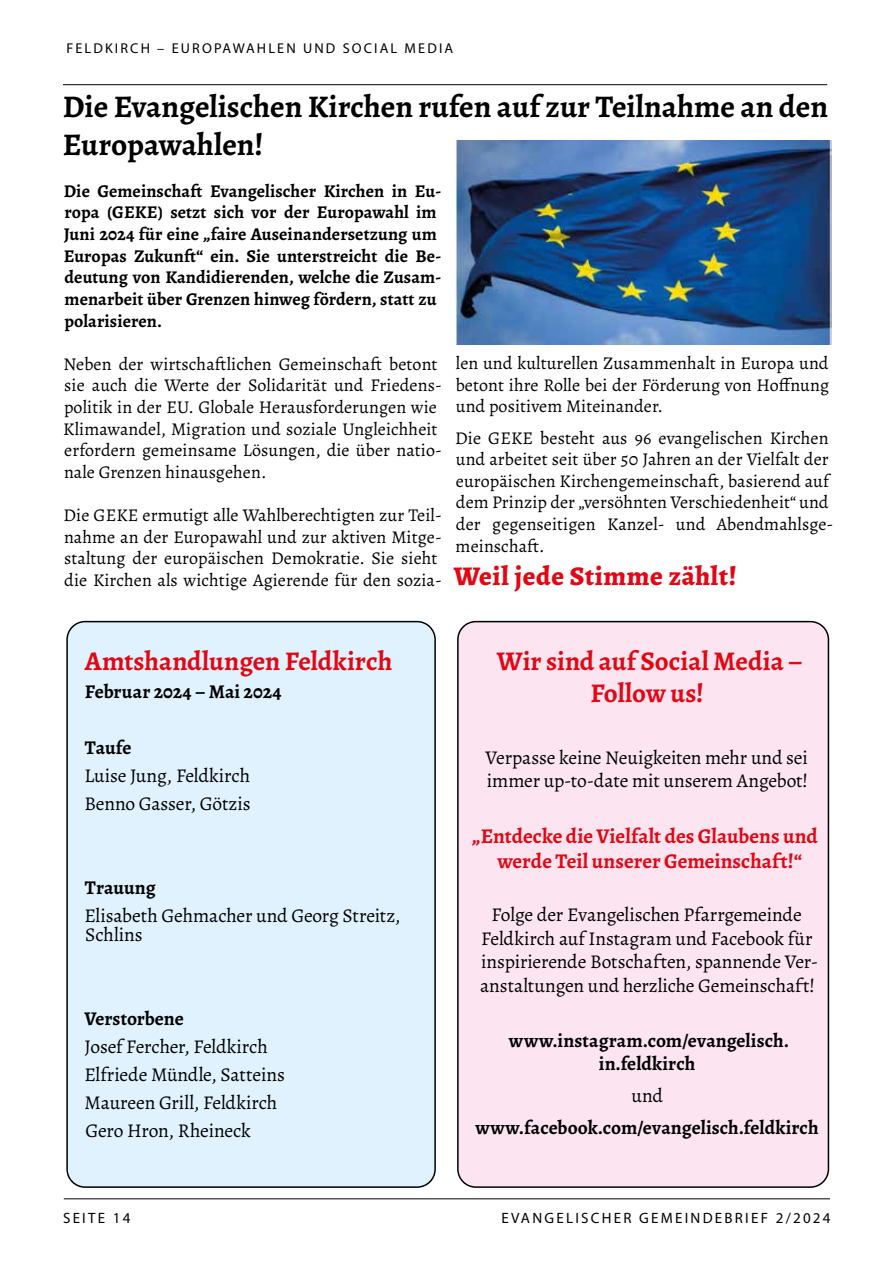
<style>
.page{position:relative;width:893px;height:1263px;background:#fff}
.page>*{position:absolute;margin:0;border:0;box-sizing:border-box;transform-origin:0 0}
.t1{font:700 31.5px/37.8px "Alegreya";color:#000}
.t2{font:700 27px/32.4px "Alegreya";color:#e30613;text-align:center}
.t3{font:800 27px "Alegreya";letter-spacing:.025em;color:#e30613}
.t4{font:700 21px/25.2px "Alegreya";color:#e30613;text-align:center}
.t5{font:19.5px/23.4px "Alegreya";letter-spacing:-.01em;color:#000}
.t6{font:700 19.5px/23.4px "Alegreya";color:#000;text-align:center}
.t7{font:18px/21.6px "Alegreya";letter-spacing:.005em;color:#000}
.t8{font:700 18px/21.6px "Alegreya";letter-spacing:.005em;color:#000}
.t9{font:15px "Myriad Pro";letter-spacing:.15em;color:#000}
.t10{font:14.25px "Myriad Pro";letter-spacing:.15em;color:#000}
</style>
<div class="page">
<hr style="left:63px;top:84px;width:764px;height:1px;background:#000">
<hr style="left:64px;top:1198px;width:766px;height:1px;background:#000">
<img style="left:455px;top:140px;width:377px;height:204px">
<div style="left:67px;top:622px;width:368px;height:565px;background:#dff2fd;border-radius:18px"></div>
<div style="left:66px;top:621px;width:370px;height:567px;border:2px solid #000;border-radius:18px"></div>
<div style="left:458px;top:622px;width:370px;height:565px;background:#fce5f1;border-radius:18px"></div>
<div style="left:457px;top:621px;width:372px;height:567px;border:2px solid #000;border-radius:18px"></div>
<p class="t10" style="left:66px;top:40px;width:388px">FELDKIRCH – EUROPAWAHLEN UND SOCIAL MEDIA</p>
<h1 class="t1" style="left:63px;top:87px;width:767px">Die Evangelischen Kirchen rufen auf zur Teilnahme an den<br>Europawahlen!</h1>
<p class="t8" style="left:64px;top:180px;width:379px">Die Gemeinschaft Evangelischer Kirchen in Eu&shy;ropa (GEKE) setzt sich vor der Europawahl im Juni 2024 für eine „faire Auseinandersetzung um Europas Zukunft“ ein. Sie unterstreicht die Be&shy;deutung von Kandidierenden, welche die Zusam&shy;menarbeit über Grenzen hinweg fördern, statt zu polarisieren.</p>
<p class="t7" style="left:63px;top:353px;width:380px">Neben der wirtschaftlichen Gemeinschaft betont sie auch die Werte der Solidarität und Friedens&shy;politik in der EU. Globale Herausforderungen wie Klimawandel, Migration und soziale Ungleichheit erfordern gemeinsame Lösungen, die über natio&shy;nale Grenzen hinausgehen.</p>
<p class="t7" style="left:63px;top:504px;width:380px">Die GEKE ermutigt alle Wahlberechtigten zur Teil&shy;nahme an der Europawahl und zur aktiven Mitge&shy;staltung der europäischen Demokratie. Sie sieht die Kirchen als wichtige Agierende für den sozia-</p>
<p class="t7" style="left:456px;top:352px;width:375px;text-align:justify">len und kulturellen Zusammenhalt in Europa und betont ihre Rolle bei der Förderung von Hoffnung und positivem Miteinander.</p>
<p class="t7" style="left:455px;top:427px;width:380px">Die GEKE besteht aus 96 evangelischen Kirchen und arbeitet seit über 50 Jahren an der Vielfalt der europäischen Kirchengemeinschaft, basierend auf dem Prinzip der „versöhnten Verschiedenheit“ und der gegenseitigen Kanzel- und Abendmahlsge&shy;meinschaft.</p>
<h2 class="t3" style="left:454px;top:556px;width:284px">Weil jede Stimme zählt!</h2>
<h2 class="t2" style="left:85px;top:644px;width:309px">Amtshandlungen Feldkirch</h2>
<p class="t6" style="left:85px;top:679px;width:198px">Februar 2024 – Mai 2024</p>
<p class="t6" style="left:85px;top:735px;width:48px">Taufe</p>
<p class="t5" style="left:84px;top:761px;width:168px;line-height:28px">Luise Jung, Feldkirch<br>Benno Gasser, Götzis</p>
<p class="t6" style="left:85px;top:875px;width:72px">Trauung</p>
<p class="t5" style="left:84px;top:905px;width:318px;line-height:19.5px">Elisabeth Gehmacher und Georg Streitz,<br>Schlins</p>
<p class="t6" style="left:84px;top:1006px;width:101px">Verstorbene</p>
<p class="t5" style="left:84px;top:1032px;width:202px;line-height:28px">Josef Fercher, Feldkirch<br>Elfriede Mündle, Satteins<br>Maureen Grill, Feldkirch<br>Gero Hron, Rheineck</p>
<h2 class="t2" style="left:497px;top:644px;width:307px">Wir sind auf Social Media –<br>Follow us!</h2>
<p class="t5" style="left:486px;top:746px;width:324px">Verpasse keine Neuigkeiten mehr und sei immer up-to-date mit unserem Angebot!</p>
<p class="t4" style="left:472px;top:823px;width:347px">„Entdecke die Vielfalt des Glaubens und werde Teil unserer Gemeinschaft!“</p>
<p class="t5" style="left:480px;top:903px;width:340px;text-align:center">Folge der Evangelischen Pfarrgemeinde Feldkirch auf Instagram und Facebook für inspirierende Botschaften, spannende Ver&shy;anstaltungen und herzliche Gemeinschaft!</p>
<p class="t6" style="left:509px;top:1028px;width:282px">www.instagram.com/evangelisch. in.feldkirch</p>
<p class="t5" style="left:631px;top:1084px;width:33px">und</p>
<p class="t6" style="left:475px;top:1115px;width:345px">www.facebook.com/evangelisch.feldkirch</p>
<p class="t9" style="left:63px;top:1209px;width:69px">SEITE 14</p>
<p class="t9" style="left:501px;top:1209px;width:331px">EVANGELISCHER GEMEINDEBRIEF 2/2024</p>
</div>
